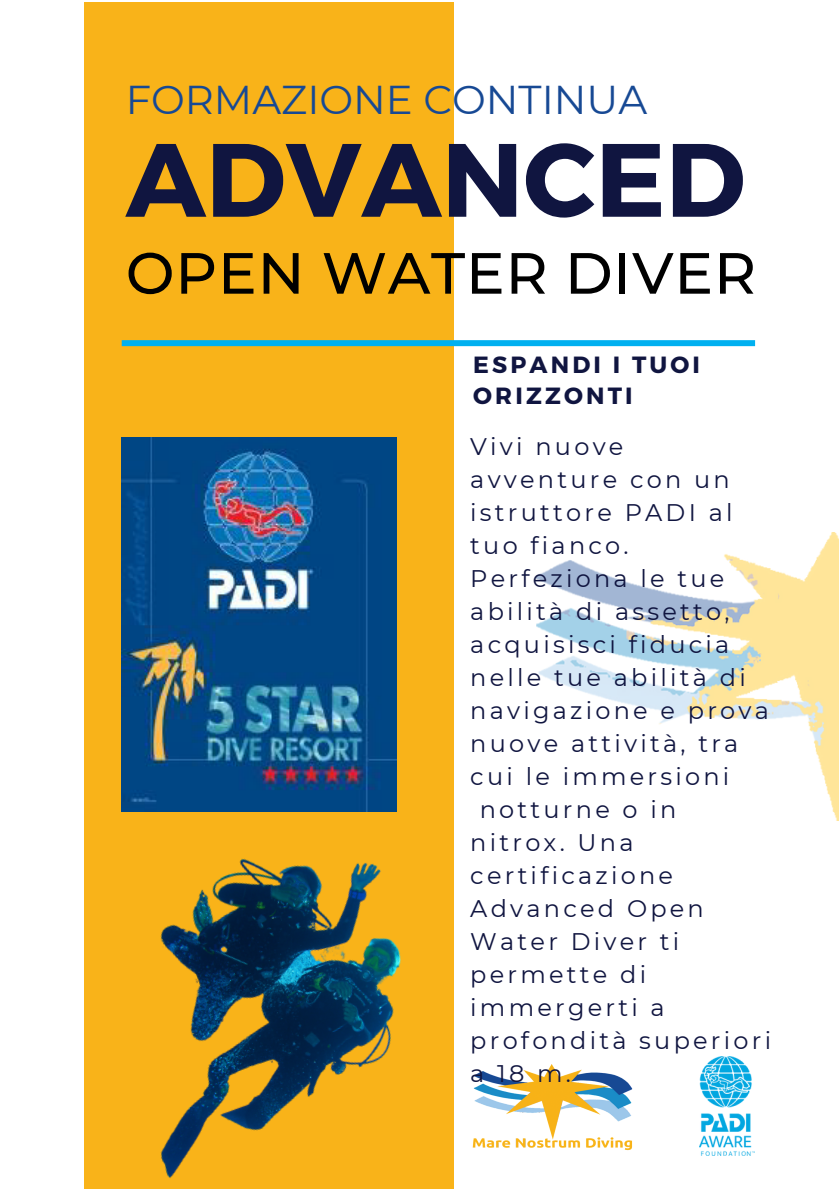
<style>
.page{position:relative;width:839px;height:1191px;background:#fff}
.page>*{position:absolute;margin:0;border:0;box-sizing:border-box;transform-origin:0 0}
.t1{font:700 104px "Montserrat";color:#101540}
.t2{font:500 58px "Montserrat";letter-spacing:.015em;color:#000}
.t3{font:40.2px "Montserrat";color:#174994}
.t4{font:24px "Montserrat";letter-spacing:.135em;color:#101540}
.t5{font:700 23.4px/31.6px "Montserrat";letter-spacing:.135em;color:#101540}
</style>
<div class="page">
<div style="left:84px;top:2px;width:369px;height:1187px;background:#f9b319"></div>
<div style="left:122px;top:340px;width:633px;height:6px;background:#00b0f0"></div>
<img style="left:122px;top:438px;width:274px;height:341px">
<img style="left:513px;top:1064px;width:120px;height:87px">
<img style="left:699px;top:1057px;width:55px;height:99px">
<img style="left:537px;top:533px;width:301px;height:288px">
<img style="left:121px;top:779px;width:392px;height:410px">
<p class="t3" style="left:126px;top:75px;width:523px">FORMAZIONE CONTINUA</p>
<p class="t1" style="left:126px;top:112px;width:621px">ADVANCED</p>
<p class="t2" style="left:126px;top:238px;width:631px">OPEN WATER DIVER</p>
<p class="t5" style="left:473px;top:347px;width:228px">ESPANDI I TUOI<br>ORIZZONTI</p>
<p class="t4" style="left:470px;top:432px;width:155px">Vivi nuove</p>
<p class="t4" style="left:470px;top:465px;width:261px">avventure con un</p>
<p class="t4" style="left:470px;top:498px;width:264px">istruttore PADI al</p>
<p class="t4" style="left:470px;top:531px;width:160px">tuo fianco.</p>
<p class="t4" style="left:470px;top:564px;width:255px">Perfeziona le tue</p>
<p class="t4" style="left:470px;top:597px;width:261px">abilità di assetto,</p>
<p class="t4" style="left:470px;top:630px;width:260px">acquisisci fiducia</p>
<p class="t4" style="left:470px;top:663px;width:277px">nelle tue abilità di</p>
<p class="t4" style="left:470px;top:696px;width:300px">navigazione e prova</p>
<p class="t4" style="left:470px;top:729px;width:269px">nuove attività, tra</p>
<p class="t4" style="left:470px;top:762px;width:260px">cui le immersioni</p>
<p class="t4" style="left:480px;top:795px;width:198px">notturne o in</p>
<p class="t4" style="left:470px;top:828px;width:165px">nitrox. Una</p>
<p class="t4" style="left:470px;top:861px;width:204px">certificazione</p>
<p class="t4" style="left:470px;top:894px;width:235px">Advanced Open</p>
<p class="t4" style="left:470px;top:927px;width:210px">Water Diver ti</p>
<p class="t4" style="left:470px;top:960px;width:177px">permette di</p>
<p class="t4" style="left:470px;top:993px;width:196px">immergerti a</p>
<p class="t4" style="left:470px;top:1026px;width:302px">profondità superiori</p>
<p class="t4" style="left:470px;top:1059px;width:102px">a 18 m.</p>
</div>
